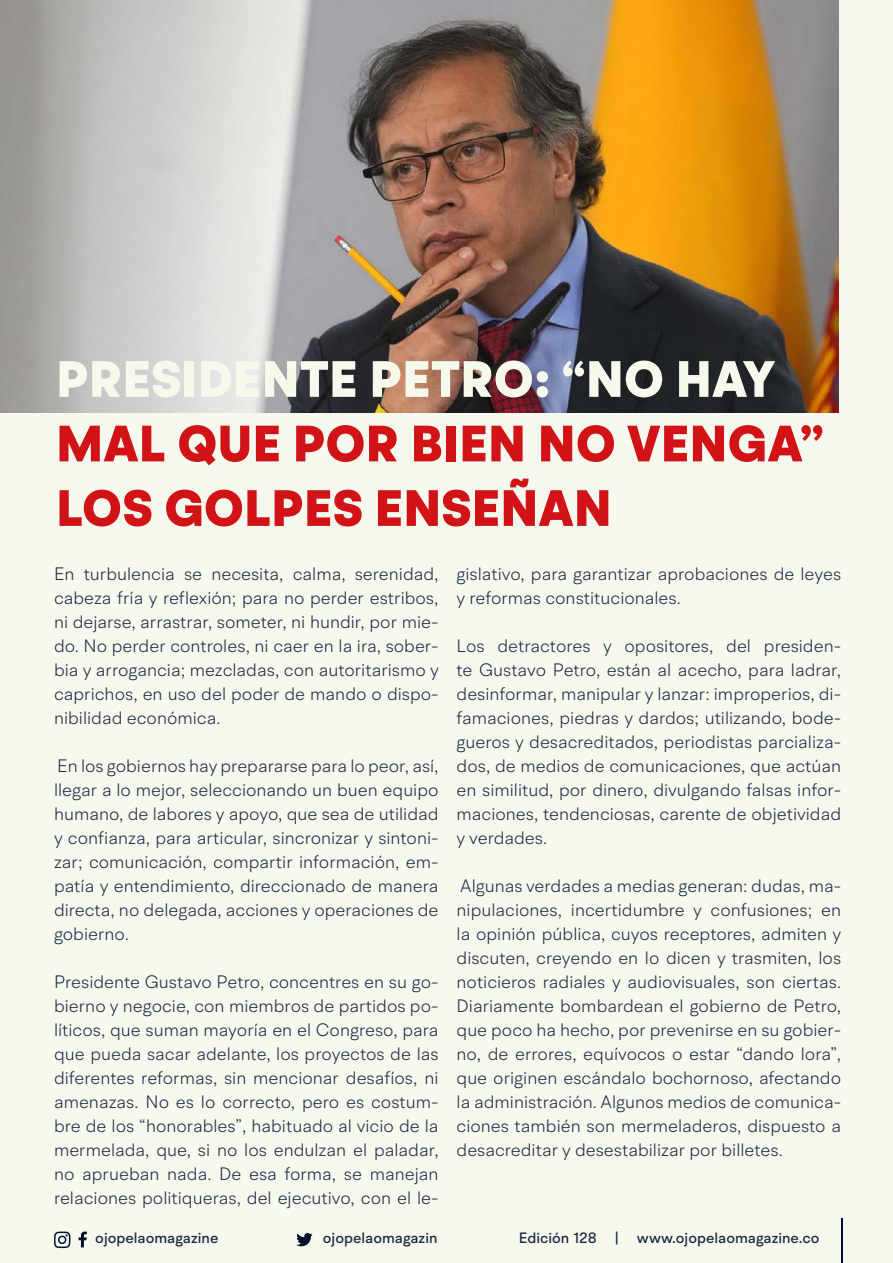
<style>
.page{position:relative;width:893px;height:1263px;background:#f6f9ee}
.page>*{position:absolute;margin:0;border:0;box-sizing:border-box;transform-origin:0 0}
.t1{font:900 51px/64.5px "BR Hendrix";letter-spacing:.005em;color:#d11217}
.t2{font:900 51px "BR Hendrix";letter-spacing:.005em;color:#f5faed}
.t3{font:300 18px/24px "BR Hendrix";color:#1b2943;text-align:justify}
.t4{font:500 15px "BR Hendrix";color:#1b2943}
</style>
<div class="page">
<svg style="left:296px;top:1233px;width:17px;height:13px"></svg>
<svg style="left:79px;top:1231px;width:8px;height:16px"></svg>
<svg style="left:54px;top:1231px;width:17px;height:17px"></svg>
<hr style="left:841px;top:1219px;width:1px;height:44px;background:#000f2b">
<img style="left:0;top:0;width:839px;height:412px">
<h1 class="t2" style="left:56px;top:347px;width:720px">PRESIDENTE PETRO: “NO HAY</h1>
<h1 class="t1" style="left:56px;top:413px;width:769px">MAL QUE POR BIEN NO VENGA”<br>LOS GOLPES ENSEÑAN</h1>
<p class="t3" style="left:54px;top:561px;width:386px">En turbulencia se necesita, calma, serenidad, cabeza fría y reflexión; para no perder estribos, ni dejarse, arrastrar, someter, ni hundir, por mie&shy;do. No perder controles, ni caer en la ira, sober&shy;bia y arrogancia; mezcladas, con autoritarismo y caprichos, en uso del poder de mando o dispo&shy;nibilidad económica.</p>
<p class="t3" style="left:54px;top:753px;width:386px">En los gobiernos hay prepararse para lo peor, así, llegar a lo mejor, seleccionando un buen equipo humano, de labores y apoyo, que sea de utilidad y confianza, para articular, sincronizar y sintoni&shy;zar; comunicación, compartir información, em&shy;patía y entendimiento, direccionado de manera directa, no delegada, acciones y operaciones de gobierno.</p>
<p class="t3" style="left:54px;top:969px;width:386px">Presidente Gustavo Petro, concentres en su go&shy;bierno y negocie, con miembros de partidos po&shy;líticos, que suman mayoría en el Congreso, para que pueda sacar adelante, los proyectos de las diferentes reformas, sin mencionar desafíos, ni amenazas. No es lo correcto, pero es costum&shy;bre de los “honorables”, habituado al vicio de la mermelada, que, si no los endulzan el paladar, no aprueban nada. De esa forma, se manejan relaciones politiqueras, del ejecutivo, con el le-</p>
<p class="t3" style="left:457px;top:561px;width:386px">gislativo, para garantizar aprobaciones de leyes y reformas constitucionales.</p>
<p class="t3" style="left:457px;top:633px;width:386px">Los detractores y opositores, del presiden&shy;te Gustavo Petro, están al acecho, para ladrar, desinformar, manipular y lanzar: improperios, di&shy;famaciones, piedras y dardos; utilizando, bode&shy;gueros y desacreditados, periodistas parcializa&shy;dos, de medios de comunicaciones, que actúan en similitud, por dinero, divulgando falsas infor&shy;maciones, tendenciosas, carente de objetividad y verdades.</p>
<p class="t3" style="left:457px;top:873px;width:386px">Algunas verdades a medias generan: dudas, ma&shy;nipulaciones, incertidumbre y confusiones; en la opinión pública, cuyos receptores, admiten y discuten, creyendo en lo dicen y trasmiten, los noticieros radiales y audiovisuales, son ciertas.<br>Diariamente bombardean el gobierno de Petro, que poco ha hecho, por prevenirse en su gobier&shy;no, de errores, equívocos o estar “dando lora”, que originen escándalo bochornoso, afectando la administración. Algunos medios de comunica&shy;ciones también son mermeladeros, dispuesto a desacreditar y desestabilizar por billetes.</p>
<p class="t4" style="left:95px;top:1229px;width:125px">ojopelaomagazine</p>
<p class="t4" style="left:323px;top:1229px;width:116px">ojopelaomagazin</p>
<p class="t4" style="left:519px;top:1229px;width:302px">Edición 128 | www.ojopelaomagazine.co</p>
</div>
